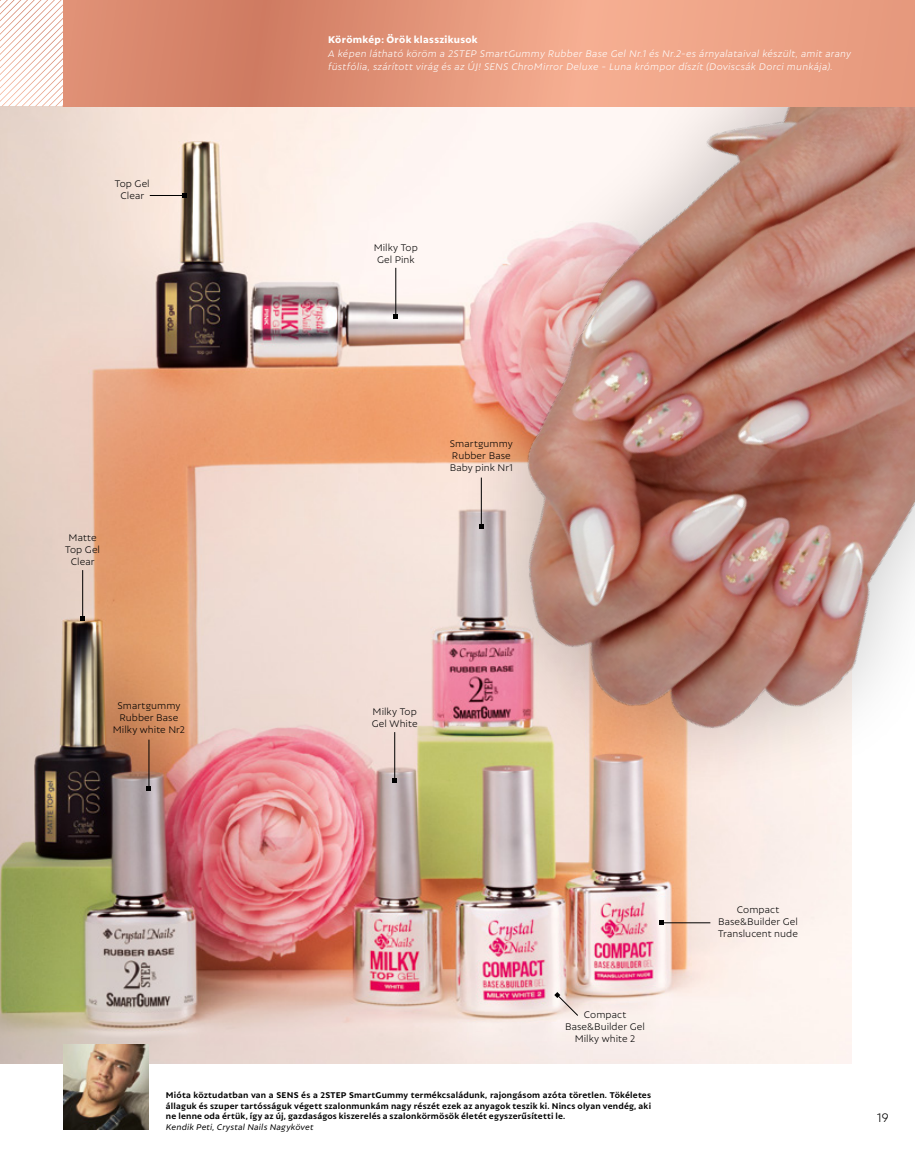
<style>
.page{position:relative;width:915px;height:1170px;background:#fff}
.page>*{position:absolute;margin:0;border:0;box-sizing:border-box;transform-origin:0 0}
.t1{font:300 13.5px "Autor";color:#000}
.t2{font:300 10.5px/12px "Autor";letter-spacing:.005em;color:#000;text-align:center}
.t3{font:italic 300 10.5px/13.5px "Autor";letter-spacing:.025em;color:#fff}
.t4{font:800 10.5px "Autor";letter-spacing:.03em;color:#fff}
.t5{font:700 9px/10.5px "Autor";letter-spacing:.025em;color:#000;text-align:justify}
.t6{font:italic 9px "Autor";letter-spacing:.02em;color:#000}
</style>
<div class="page">
<img style="left:0;top:106px;width:850px;height:957px">
<img style="left:389px;top:106px;width:525px;height:773px">
<svg style="left:0;top:0;width:64px;height:106px"></svg>
<svg style="left:64px;top:0;width:850px;height:106px;background:#e4967b"></svg>
<img style="left:64px;top:1044px;width:85px;height:85px">
<hr style="left:82px;top:570px;width:1px;height:47px;background:#000">
<svg style="left:80px;top:616px;width:5px;height:4px"></svg>
<hr style="left:395px;top:268px;width:1px;height:47px;background:#000">
<svg style="left:393px;top:314px;width:5px;height:4px"></svg>
<hr style="left:394px;top:732px;width:1px;height:47px;background:#000">
<svg style="left:392px;top:778px;width:4px;height:4px"></svg>
<svg style="left:554px;top:991px;width:24px;height:25px"></svg>
<hr style="left:663px;top:922px;width:47px;height:1px;background:#000">
<svg style="left:659px;top:920px;width:4px;height:4px"></svg>
<hr style="left:481px;top:477px;width:1px;height:47px;background:#000">
<svg style="left:479px;top:524px;width:4px;height:4px"></svg>
<hr style="left:148px;top:739px;width:1px;height:47px;background:#000">
<svg style="left:147px;top:786px;width:4px;height:4px"></svg>
<hr style="left:150px;top:195px;width:33px;height:1px;background:#000">
<svg style="left:183px;top:193px;width:4px;height:5px"></svg>
<p class="t2" style="left:115px;top:177px;width:36px">Top Gel<br>Clear</p>
<p class="t4" style="left:328px;top:34px;width:151px">Körömkép: Örök klasszikusok</p>
<p class="t3" style="left:328px;top:46px;width:524px">A képen látható köröm a 2STEP SmartGummy Rubber Base Gel Nr.1 és Nr.2-es árnyalataival készült, amit arany füstfólia, szárított virág és az ÚJ! SENS ChroMirror Deluxe - Luna krómpor díszít (Doviscsák Dorci munkája).</p>
<p class="t2" style="left:373px;top:241px;width:46px">Milky Top<br>Gel Pink</p>
<p class="t2" style="left:65px;top:531px;width:36px">Matte<br>Top Gel<br>Clear</p>
<p class="t2" style="left:113px;top:699px;width:74px">Smartgummy<br>Rubber Base<br>Milky white Nr2</p>
<p class="t2" style="left:449px;top:437px;width:65px;text-align:left">Smartgummy<br>Rubber Base<br>Baby pink Nr1</p>
<p class="t2" style="left:372px;top:705px;width:47px;text-align:left">Milky Top<br>Gel White</p>
<p class="t2" style="left:565px;top:1008px;width:81px">Compact<br>Base&amp;Builder Gel<br>Milky white 2</p>
<p class="t5" style="left:166px;top:1089px;width:486px">Mióta köztudatban van a SENS és a 2STEP SmartGummy termékcsaládunk, rajongásom azóta töretlen. Tökéletes állaguk és szuper tartósságuk végett szalonmunkám nagy részét ezek az anyagok teszik ki. Nincs olyan vendég, aki ne lenne oda értük, így az új, gazdaságos kiszerelés a szalonkörmösök életét egyszerűsítetti le.</p>
<p class="t6" style="left:166px;top:1121px;width:149px">Kendik Peti, Crystal Nails Nagykövet</p>
<p class="t2" style="left:718px;top:903px;width:81px">Compact<br>Base&amp;Builder Gel<br>Translucent nude</p>
<h1 class="t1" style="left:876px;top:1108px;width:13px">19</h1>
</div>
